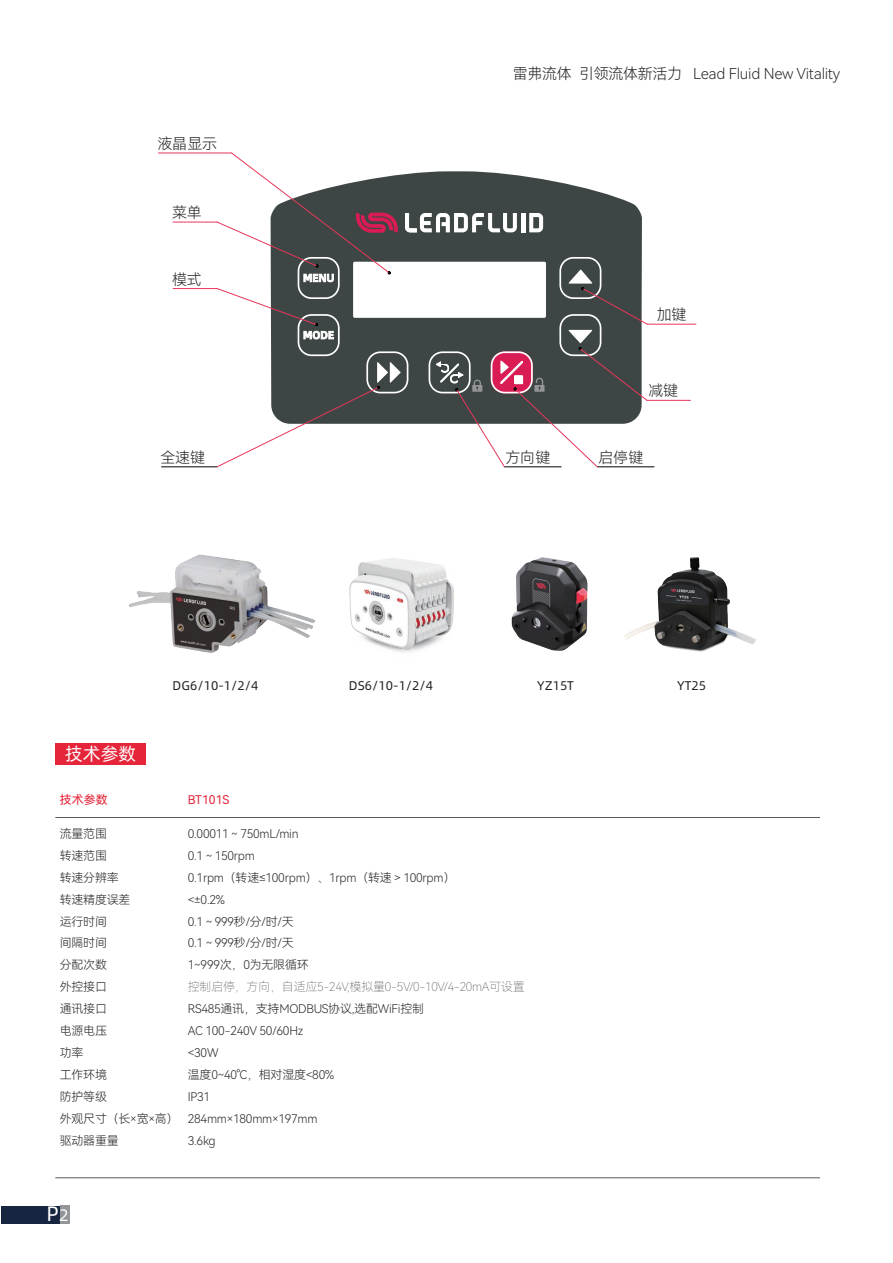
<style>
.page{position:relative;width:893px;height:1263px;background:#fff}
.page>*{position:absolute;margin:0;border:0;box-sizing:border-box;transform-origin:0 0}
.t1{font:21px "Alibaba Pu Hui Ti R";color:#fff}
.t2{font:18px "Alibaba Pu Hui Ti R";color:#fff}
.t3{font:15px "Harmony OS Sans SC Light";letter-spacing:-.02em;color:#262727}
.t4{font:12.6px "Alibaba Pu Hui Ti R";color:#231f20}
.t5{font:12px/21.9px "Harmony OS Sans SC Light";letter-spacing:-.02em;color:#262727}
.t6{font:12px "Harmony OS Sans SC Thin";letter-spacing:-.02em;color:#3e3e3f}
.t7{font:12px "Harmony OS Sans SC";color:#e52539}
.s1{font-size:16.5px}
</style>
<div class="page">
<img style="left:349px;top:558px;width:105px;height:94px">
<img style="left:511px;top:557px;width:77px;height:94px">
<div style="left:55px;top:743px;width:91px;height:22px;background:#e52539"></div>
<div style="left:1px;top:1206px;width:69px;height:18px;background:#172541"></div>
<div style="left:60px;top:1206px;width:10px;height:18px;background:#939598"></div>
<hr style="left:55px;top:817px;width:765px;height:1px;background:#57585a">
<hr style="left:55px;top:1177px;width:765px;height:1px;background:#57585a">
<img style="left:129px;top:554px;width:186px;height:99px">
<hr style="left:162px;top:467px;width:55px;height:1px;background:#030303">
<hr style="left:504px;top:467px;width:57px;height:1px;background:#030303">
<hr style="left:597px;top:467px;width:57px;height:1px;background:#030303">
<hr style="left:158px;top:153px;width:74px;height:1px;background:#e7365a">
<hr style="left:173px;top:222px;width:44px;height:1px;background:#e7365a">
<hr style="left:173px;top:288px;width:44px;height:1px;background:#e7365a">
<hr style="left:647px;top:400px;width:43px;height:1px;background:#e7365a">
<hr style="left:647px;top:324px;width:49px;height:1px;background:#e7365a">
<svg style="left:217px;top:152px;width:431px;height:315px"></svg>
<img style="left:624px;top:557px;width:133px;height:95px">
<p class="t3" style="left:157px;top:133px;width:61px">液晶显示</p>
<p class="t3" style="left:172px;top:202px;width:31px">菜单</p>
<p class="t3" style="left:172px;top:269px;width:31px">模式</p>
<p class="t3" style="left:513px;top:63px;width:329px">雷弗流体 引领流体新活力 Lead Fluid New Vitality</p>
<p class="t3" style="left:657px;top:304px;width:31px">加键</p>
<p class="t3" style="left:648px;top:380px;width:31px">减键</p>
<p class="t3" style="left:160px;top:447px;width:46px">全速键</p>
<p class="t3" style="left:598px;top:447px;width:46px">启停键</p>
<p class="t3" style="left:506px;top:447px;width:46px">方向键</p>
<h2 class="t2" style="left:65px;top:740px;width:72px">技术参数</h2>
<p class="t4" style="left:173px;top:676px;width:87px">DG6/10-1/2/4</p>
<p class="t4" style="left:537px;top:676px;width:38px">YZ15T</p>
<p class="t4" style="left:677px;top:676px;width:30px">YT25</p>
<p class="t4" style="left:349px;top:676px;width:86px">DS6/10-1/2/4</p>
<p class="t7" style="left:60px;top:791px;width:49px">技术参数</p>
<p class="t7" style="left:188px;top:791px;width:43px">BT101S</p>
<p class="t5" style="left:188px;top:822px;width:269px">0.00011～750mL/min<br>0.1～150rpm<br>0.1rpm（转速≤100rpm）、1rpm（转速＞100rpm）&lt;±0.2%<br>0.1～999秒/分/时/天<br>0.1～999秒/分/时/天<br>1~999次，0为无限循环</p>
<p class="t6" style="left:188px;top:979px;width:338px">控制启停，方向，自适应5-24V,模拟量0-5V/0-10V/4-20mA可设置</p>
<p class="t5" style="left:188px;top:997px;width:238px">RS485通讯，支持MODBUS协议,选配WiFi控制<br>AC 100-240V 50/60Hz<br>&lt;30W<br>温度0~40℃，相对湿度&lt;80%<br>IP31<br>284mm×180mm×197mm<br>3.6kg</p>
<p class="t5" style="left:60px;top:822px;width:120px">流量范围<br>转速范围<br>转速分辨率<br>转速精度误差<br>运行时间<br>间隔时间<br>分配次数<br>外控接口<br>通讯接口<br>电源电压<br>功率<br>工作环境<br>防护等级<br>外观尺寸（长×宽×高）驱动器重量</p>
<h1 class="t1" style="left:47px;top:1198px;width:24px">P<span class="s1">2</span></h1>
</div>
